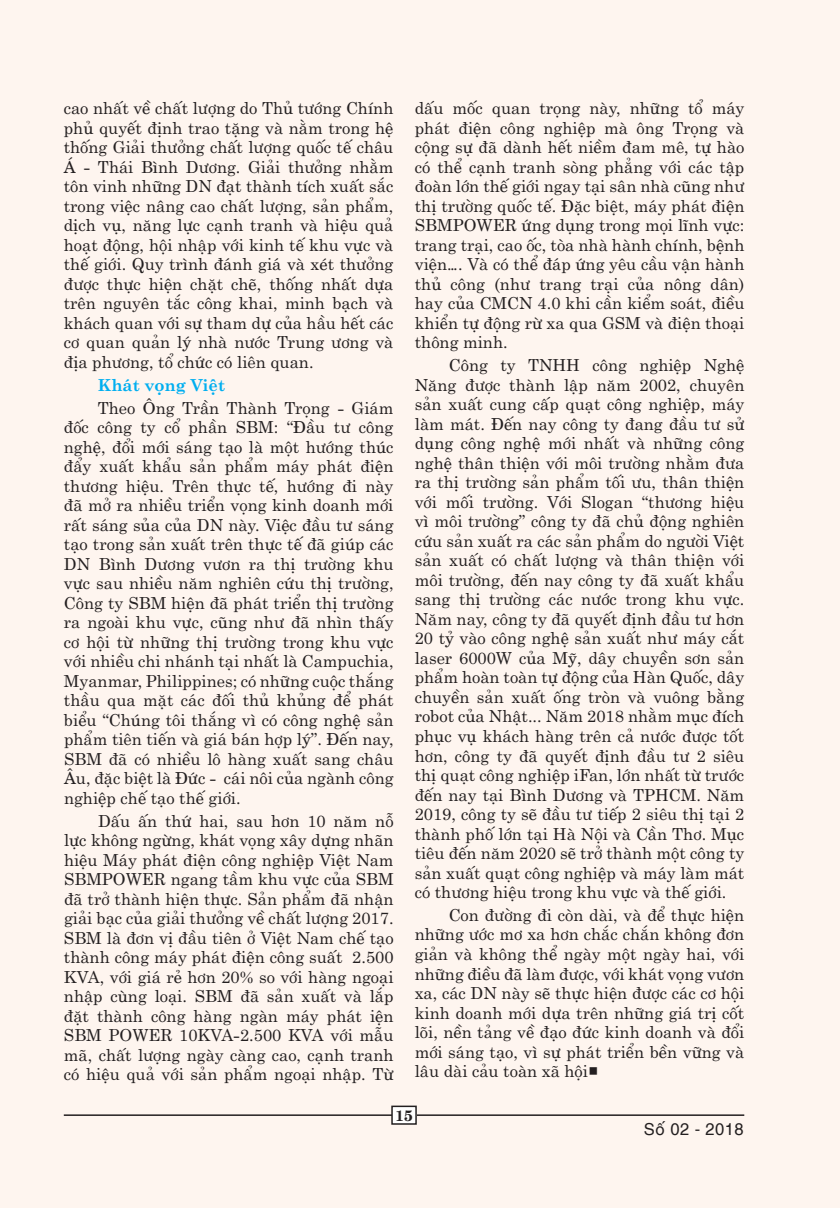
<style>
.page{position:relative;width:840px;height:1208px;background:#fef5ef}
.page>*{position:absolute;margin:0;border:0;box-sizing:border-box;transform-origin:0 0}
.t1{font:16.5px/19.5px "UTM Centur";color:#231f20;text-align:justify}
.t2{font:700 16.5px "UTM Centur";color:#00aeef}
.t3{font:16.5px "VNI Helve";color:#231f20}
.t4{font:15px "VNI Centur Bold";color:#231f20}
.s1{font-family:"VNI Helve Bold"}
</style>
<div class="page">
<hr style="left:64px;top:1114px;width:680px;height:2px;background:#231f20">
<div style="left:392px;top:1106px;width:24px;height:18px;background:#fff"></div>
<div style="left:391px;top:1105px;width:26px;height:19px;border:2px solid #231f20"></div>
<p class="t1" style="left:64px;top:96px;width:331px">cao nhất về chất lượng do Thủ tướng Chính phủ quyết định trao tặng và nằm trong hệ thống Giải thưởng chất lượng quốc tế châu Á - Thái Bình Dương. Giải thưởng nhằm tôn vinh những DN đạt thành tích xuất sắc trong việc nâng cao chất lượng, sản phẩm, dịch vụ, năng lực cạnh tranh và hiệu quả hoạt động, hội nhập với kinh tế khu vực và thế giới. Quy trình đánh giá và xét thưởng được thực hiện chặt chẽ, thống nhất dựa trên nguyên tắc công khai, minh bạch và khách quan với sự tham dự của hầu hết các cơ quan quản lý nhà nước Trung ương và địa phương, tổ chức có liên quan.</p>
<p class="t2" style="left:98px;top:370px;width:129px">Khát vọng Việt</p>
<p class="t1" style="left:64px;top:396px;width:331px;text-indent:34px">Theo Ông Trần Thành Trọng - Giám đốc công ty cổ phần SBM: “Đầu tư công nghệ, đổi mới sáng tạo là một hướng thúc đẩy xuất khẩu sản phẩm máy phát điện thương hiệu. Trên thực tế, hướng đi này đã mở ra nhiều triển vọng kinh doanh mới rất sáng sủa của DN này. Việc đầu tư sáng tạo trong sản xuất trên thực tế đã giúp các DN Bình Dương vươn ra thị trường khu vực sau nhiều năm nghiên cứu thị trường, Công ty SBM hiện đã phát triển thị trường ra ngoài khu vực, cũng như đã nhìn thấy cơ hội từ những thị trường trong khu vực với nhiều chi nhánh tại nhất là Campuchia, Myanmar, Philippines; có những cuộc thắng thầu qua mặt các đối thủ khủng để phát biểu “Chúng tôi thắng vì có công nghệ sản phẩm tiên tiến và giá bán hợp lý”. Đến nay, SBM đã có nhiều lô hàng xuất sang châu Âu, đặc biệt là Đức - cái nôi của ngành công nghiệp chế tạo thế giới.</p>
<p class="t1" style="left:64px;top:809px;width:331px;text-indent:34px">Dấu ấn thứ hai, sau hơn 10 năm nỗ lực không ngừng, khát vọng xây dựng nhãn hiệu Máy phát điện công nghiệp Việt Nam SBMPOWER ngang tầm khu vực của SBM đã trở thành hiện thực. Sản phẩm đã nhận giải bạc của giải thưởng về chất lượng 2017.<br>SBM là đơn vị đầu tiên ở Việt Nam chế tạo thành công máy phát điện công suất 2.500<br>KVA, với giá rẻ hơn 20% so với hàng ngoại nhập cùng loại. SBM đã sản xuất và lắp đặt thành công hàng ngàn máy phát iện SBM POWER 10KVA-2.500 KVA với mẫu mã, chất lượng ngày càng cao, cạnh tranh có hiệu quả với sản phẩm ngoại nhập. Từ</p>
<p class="t1" style="left:415px;top:97px;width:331px">dấu mốc quan trọng này, những tổ máy phát điện công nghiệp mà ông Trọng và cộng sự đã dành hết niềm đam mê, tự hào có thể cạnh tranh sòng phẳng với các tập đoàn lớn thế giới ngay tại sân nhà cũng như thị trường quốc tế. Đặc biệt, máy phát điện SBMPOWER ứng dụng trong mọi lĩnh vực: trang trại, cao ốc, tòa nhà hành chính, bệnh viện…. Và có thể đáp ứng yêu cầu vận hành thủ công (như trang trại của nông dân) hay của CMCN 4.0 khi cần kiểm soát, điều khiển tự động rừ xa qua GSM và điện thoại thông minh.</p>
<p class="t1" style="left:415px;top:353px;width:331px;text-indent:34px">Công ty TNHH công nghiệp Nghệ Năng được thành lập năm 2002, chuyên sản xuất cung cấp quạt công nghiệp, máy làm mát. Đến nay công ty đang đầu tư sử dụng công nghệ mới nhất và những công nghệ thân thiện với môi trường nhằm đưa ra thị trường sản phẩm tối ưu, thân thiện với mối trường. Với Slogan “thương hiệu vì môi trường” công ty đã chủ động nghiên cứu sản xuất ra các sản phẩm do người Việt sản xuất có chất lượng và thân thiện với môi trường, đến nay công ty đã xuất khẩu sang thị trường các nước trong khu vực.<br>Năm nay, công ty đã quyết định đầu tư hơn 20 tỷ vào công nghệ sản xuất như máy cắt laser 6000W của Mỹ, dây chuyền sơn sản phẩm hoàn toàn tự động của Hàn Quốc, dây chuyền sản xuất ống tròn và vuông bằng robot của Nhật... Năm 2018 nhằm mục đích phục vụ khách hàng trên cả nước được tốt hơn, công ty đã quyết định đầu tư 2 siêu thị quạt công nghiệp iFan, lớn nhất từ trước đến nay tại Bình Dương và TPHCM. Năm 2019, công ty sẽ đầu tư tiếp 2 siêu thị tại 2 thành phố lớn tại Hà Nội và Cần Thơ. Mục tiêu đến năm 2020 sẽ trở thành một công ty sản xuất quạt công nghiệp và máy làm mát có thương hiệu trong khu vực và thế giới.</p>
<p class="t1" style="left:415px;top:903px;width:331px;text-indent:34px">Con đường đi còn dài, và để thực hiện những ước mơ xa hơn chắc chắn không đơn giản và không thể ngày một ngày hai, với những điều đã làm được, với khát vọng vươn xa, các DN này sẽ thực hiện được các cơ hội kinh doanh mới dựa trên những giá trị cốt lõi, nền tảng về đạo đức kinh doanh và đổi mới sáng tạo, vì sự phát triển bền vững và lâu dài cảu toàn xã hội<span class="s1">ª</span></p>
<p class="t4" style="left:395px;top:1102px;width:19px">15</p>
<p class="t3" style="left:644px;top:1116px;width:102px">Soá 02 - 2018</p>
</div>
